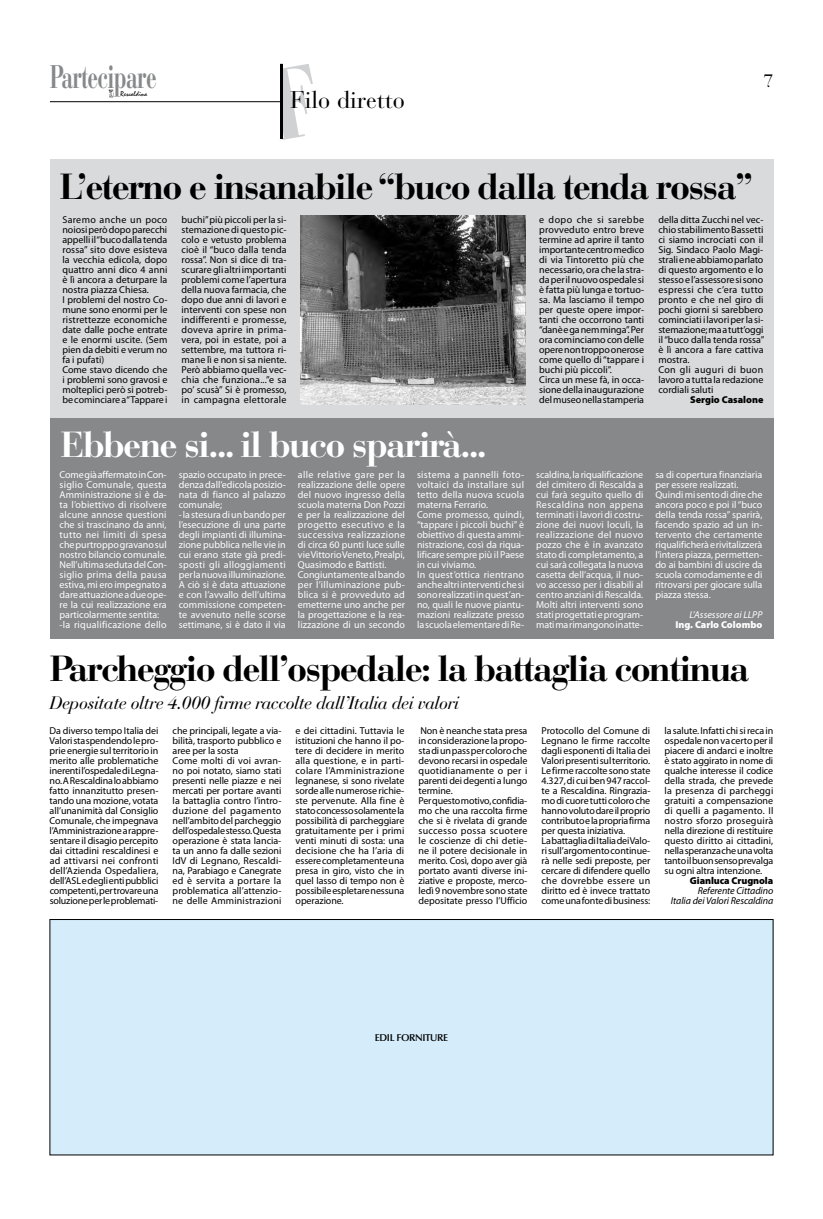
<style>
.page{position:relative;width:823px;height:1219px;background:#fff}
.page>*{position:absolute;margin:0;border:0;box-sizing:border-box;transform-origin:0 0}
.t1{font:700 36px "Bauer Bodoni Std";letter-spacing:-.05em;color:#000}
.t2{font:700 36px "Bauer Bodoni Std";letter-spacing:-.05em;color:#fff}
.t3{font:700 32.5px "Bauer Bodoni Std";letter-spacing:-.03em;color:#87888a;scale:.65 1}
.t4{font:24px "Bauer Bodoni Std";color:#000}
.t5{font:italic 18px "Bauer Bodoni Std";letter-spacing:-.03em;color:#000}
.t6{font:18px "Bauer Bodoni Std";color:#000}
.t7{font:10px/10px "Myriad Pro";letter-spacing:-.005em;color:#000}
.t8{font:10px/10px "Myriad Pro";color:#fff}
.t9{font:italic 10px/10px "Myriad Pro";letter-spacing:-.01em;color:#000;text-align:right}
.t10{font:900 10px "Myriad Pro";letter-spacing:-.01em;color:#000}
.t11{font:italic 10px "Myriad Pro";color:#fff}
.t12{font:900 10px "Myriad Pro";color:#fff}
.t13{font:600 10px "Optima LT Std";color:#000}
.t14{font:6.9px "Mistral Std";color:#000}
</style>
<div class="page">
<svg style="left:109px;top:89px;width:5px;height:8px"></svg>
<div style="left:50px;top:160px;width:722px;height:274px;background:#d9dadb"></div>
<div style="left:50px;top:418px;width:722px;height:220px;background:#87888a"></div>
<hr style="left:50px;top:101px;width:231px;height:1px;background:#000">
<div style="left:50px;top:919px;width:722px;height:236px;background:#d5edfa"></div>
<div style="left:50px;top:919px;width:722px;height:236px;border:1px solid #000"></div>
<img style="left:300px;top:216px;width:225px;height:189px">
<svg style="left:267px;top:64px;width:16px;height:75px"></svg>
<h2 class="t3" style="left:50px;top:57px;width:165px">Partecipare</h2>
<p class="t14" style="left:120px;top:90px;width:28px">Rescaldina</p>
<h3 class="t4" style="left:290px;top:86px;width:116px">Filo diretto</h3>
<h3 class="t6" style="left:763px;top:70px;width:12px">7</h3>
<h1 class="t1" style="left:60px;top:165px;width:694px">L’eterno e insanabile “buco dalla tenda rossa”</h1>
<p class="t7" style="left:62px;top:215px;width:106px">Saremo anche un poco noiosi però dopo parecchi appelli il “buco dalla tenda rossa” sito dove esisteva la vecchia edicola, dopo quattro anni dico 4 anni è lì ancora a deturpare la nostra piazza Chiesa.<br>I problemi del nostro Co&shy;mune sono enormi per le ristrettezze economiche date dalle poche entrate e le enormi uscite. (Sem pien da debiti e verum no fa i pufati)<br>Come stavo dicendo che i problemi sono gravosi e molteplici però si potreb&shy;be cominciare a “Tappare i</p>
<p class="t7" style="left:181px;top:215px;width:106px;text-align:justify">buchi” più piccoli per la si&shy;stemazione di questo pic&shy;colo e vetusto problema cioè il “buco dalla tenda rossa”. Non si dice di tra&shy;scurare gli altri importanti problemi come l’apertura della nuova farmacia, che dopo due anni di lavori e interventi con spese non indifferenti e promesse, doveva aprire in prima&shy;vera, poi in estate, poi a settembre, ma tuttora ri&shy;mane lì e non si sa niente.<br>Però abbiamo quella vec&shy;chia che funziona...”e sa po’ scusà” Si è promesso, in campagna elettorale</p>
<p class="t7" style="left:539px;top:215px;width:106px">e dopo che si sarebbe provveduto entro breve termine ad aprire il tanto importante centro medico di via Tintoretto più che necessario, ora che la stra&shy;da per il nuovo ospedale si è fatta più lunga e tortuo&shy;sa. Ma lasciamo il tempo per queste opere impor&shy;tanti che occorrono tanti “danè e ga nem minga”. Per ora cominciamo con delle opere non troppo onerose come quello di “tappare i buchi più piccoli”.<br>Circa un mese fà, in occa&shy;sione della inaugurazione del museo nella stamperia</p>
<p class="t7" style="left:658px;top:215px;width:107px">della ditta Zucchi nel vec&shy;chio stabilimento Bassetti ci siamo incrociati con il<br>Sig. Sindaco Paolo Magi&shy;strali e ne abbiamo parlato di questo argomento e lo stesso e l’assessore si sono espressi che c’era tutto pronto e che nel giro di pochi giorni si sarebbero cominciati i lavori per la si&shy;stemazione; ma a tutt’oggi il “buco dalla tenda rossa” è lì ancora a fare cattiva mostra.<br>Con gli auguri di buon lavoro a tutta la redazione cordiali saluti</p>
<p class="t10" style="left:689px;top:394px;width:75px">Sergio Casalone</p>
<h1 class="t2" style="left:60px;top:423px;width:427px">Ebbene si... il buco sparirà...</h1>
<p class="t8" style="left:60px;top:470px;width:109px">Come già affermato in Con&shy;siglio Comunale, questa<br>Amministrazione si è da&shy;ta l’obiettivo di risolvere alcune annose questioni che si trascinano da anni, tutto nei limiti di spesa che purtroppo gravano sul nostro bilancio comunale.<br>Nell’ultima seduta del Con&shy;siglio prima della pausa estiva, mi ero impegnato a dare attuazione a due ope&shy;re la cui realizzazione era particolarmente sentita: -la riqualificazione dello</p>
<p class="t8" style="left:179px;top:470px;width:109px;text-align:justify">spazio occupato in prece&shy;denza dall’edicola posizio&shy;nata di fianco al palazzo comunale;</p>
<p class="t8" style="left:179px;top:510px;width:109px;text-align:justify">- la stesura di un bando per l’esecuzione di una parte degli impianti di illumina&shy;zione pubblica nelle vie in cui erano state già predi&shy;sposti gli alloggiamenti per la nuova illuminazione.<br>A ciò si è data attuazione e con l’avvallo dell’ultima commissione competen&shy;te avvenuto nelle scorse settimane, si è dato il via</p>
<p class="t8" style="left:298px;top:470px;width:109px">alle relative gare per la realizzazione delle opere del nuovo ingresso della scuola materna Don Pozzi e per la realizzazione del progetto esecutivo e la successiva realizzazione di circa 60 punti luce sulle vie Vittorio Veneto, Prealpi,<br>Quasimodo e Battisti.<br>Congiuntamente al bando per l’illuminazione pub&shy;blica si è provveduto ad emetterne uno anche per la progettazione e la rea&shy;lizzazione di un secondo</p>
<p class="t8" style="left:417px;top:470px;width:109px">sistema a pannelli foto&shy;voltaici da installare sul tetto della nuova scuola materna Ferrario.<br>Come promesso, quindi, “tappare i piccoli buchi” è obiettivo di questa ammi&shy;nistrazione, così da riqua&shy;lificare sempre più il Paese in cui viviamo.<br>In quest’ottica rientrano anche altri interventi che si sono realizzati in quest’an&shy;no, quali le nuove piantu&shy;mazioni realizzate presso la scuola elementare di Re-</p>
<p class="t8" style="left:536px;top:470px;width:109px;text-align:justify">scaldina, la riqualificazione del cimitero di Rescalda a cui farà seguito quello di Rescaldina non appena terminati i lavori di costru&shy;zione dei nuovi loculi, la realizzazione del nuovo pozzo che è in avanzato stato di completamento, a cui sarà collegata la nuova casetta dell’acqua, il nuo&shy;vo accesso per i disabili al centro anziani di Rescalda.<br>Molti altri interventi sono stati progettati e program&shy;mati ma rimangono in atte-</p>
<p class="t8" style="left:655px;top:470px;width:109px">sa di copertura finanziaria per essere realizzati.<br>Quindi mi sento di dire che ancora poco e poi il “buco della tenda rossa” sparirà, facendo spazio ad un in&shy;tervento che certamente riqualificherà e rivitalizzerà l’intera piazza, permetten&shy;do ai bambini di uscire da scuola comodamente e di ritrovarsi per giocare sulla piazza stessa.</p>
<p class="t11" style="left:689px;top:609px;width:74px">L’Assessore ai LLPP</p>
<p class="t12" style="left:675px;top:619px;width:89px">Ing. Carlo Colombo</p>
<h1 class="t1" style="left:50px;top:646px;width:701px">Parcheggio dell’ospedale: la battaglia continua</h1>
<h3 class="t5" style="left:50px;top:692px;width:410px">Depositate oltre 4.000 firme raccolte dall’Italia dei valori</h3>
<p class="t7" style="left:50px;top:725px;width:110px;text-align:justify">Da diverso tempo Italia dei Valori sta spendendo le pro&shy;prie energie sul territorio in merito alle problematiche inerenti l’ospedale di Legna&shy;no. A Rescaldina lo abbiamo fatto innanzitutto presen&shy;tando una mozione, votata all’unanimità dal Consiglio Comunale, che impegnava l’Amministrazione a rappre&shy;sentare il disagio percepito dai cittadini rescaldinesi e ad attivarsi nei confronti dell’Azienda Ospedaliera, dell’ASL e degli enti pubblici competenti, per trovare una soluzione per le problemati-</p>
<p class="t7" style="left:172px;top:725px;width:110px">che principali, legate a via&shy;bilità, trasporto pubblico e aree per la sosta<br>Come molti di voi avran&shy;no poi notato, siamo stati presenti nelle piazze e nei mercati per portare avanti la battaglia contro l’intro&shy;duzione del pagamento nell’ambito del parcheggio dell’ospedale stesso. Questa operazione è stata lancia&shy;ta un anno fa dalle sezioni<br>IdV di Legnano, Rescaldi&shy;na, Parabiago e Canegrate ed è servita a portare la problematica all’attenzio&shy;ne delle Amministrazioni</p>
<p class="t7" style="left:295px;top:725px;width:110px;text-align:justify">e dei cittadini. Tuttavia le istituzioni che hanno il po&shy;tere di decidere in merito alla questione, e in parti&shy;colare l’Amministrazione legnanese, si sono rivelate sorde alle numerose richie&shy;ste pervenute. Alla fine è stato concesso solamente la possibilità di parcheggiare gratuitamente per i primi venti minuti di sosta: una decisione che ha l’aria di essere completamente una presa in giro, visto che in quel lasso di tempo non è possibile espletare nessuna operazione.</p>
<p class="t7" style="left:418px;top:725px;width:110px">Non è neanche stata presa in considerazione la propo&shy;sta di un pass per coloro che devono recarsi in ospedale quotidianamente o per i parenti dei degenti a lungo termine.<br>Per questo motivo, confidia&shy;mo che una raccolta firme che si è rivelata di grande successo possa scuotere le coscienze di chi detie&shy;ne il potere decisionale in merito. Così, dopo aver già portato avanti diverse ini&shy;ziative e proposte, merco&shy;ledì 9 novembre sono state depositate presso l’Ufficio</p>
<p class="t7" style="left:541px;top:725px;width:110px">Protocollo del Comune di<br>Legnano le firme raccolte dagli esponenti di Italia dei<br>Valori presenti sul territorio.<br>Le firme raccolte sono state<br>4.327, di cui ben 947 raccol&shy;te a Rescaldina. Ringrazia&shy;mo di cuore tutti coloro che hanno voluto dare il proprio contributo e la propria firma per questa iniziativa.<br>La battaglia di Italia dei Valo&shy;ri sull’argomento continue&shy;rà nelle sedi preposte, per cercare di difendere quello che dovrebbe essere un diritto ed è invece trattato come una fonte di business:</p>
<p class="t7" style="left:664px;top:725px;width:110px;text-align:justify">la salute. Infatti chi si reca in ospedale non va certo per il piacere di andarci e inoltre è stato aggirato in nome di qualche interesse il codice della strada, che prevede la presenza di parcheggi gratuiti a compensazione di quelli a pagamento. Il nostro sforzo proseguirà nella direzione di restituire questo diritto ai cittadini, nella speranza che una volta tanto il buon senso prevalga su ogni altra intenzione.</p>
<p class="t10" style="left:689px;top:875px;width:85px">Gianluca Crugnola</p>
<p class="t9" style="left:670px;top:886px;width:104px">Referente Cittadino<br>Italia dei Valori Rescaldina</p>
<p class="t13" style="left:375px;top:1032px;width:6px">EDIL</p>
<p class="t13" style="left:396px;top:1032px;width:7px">FORNIT</p>
<p class="t13" style="left:430px;top:1032px;width:13px">URE</p>
</div>
